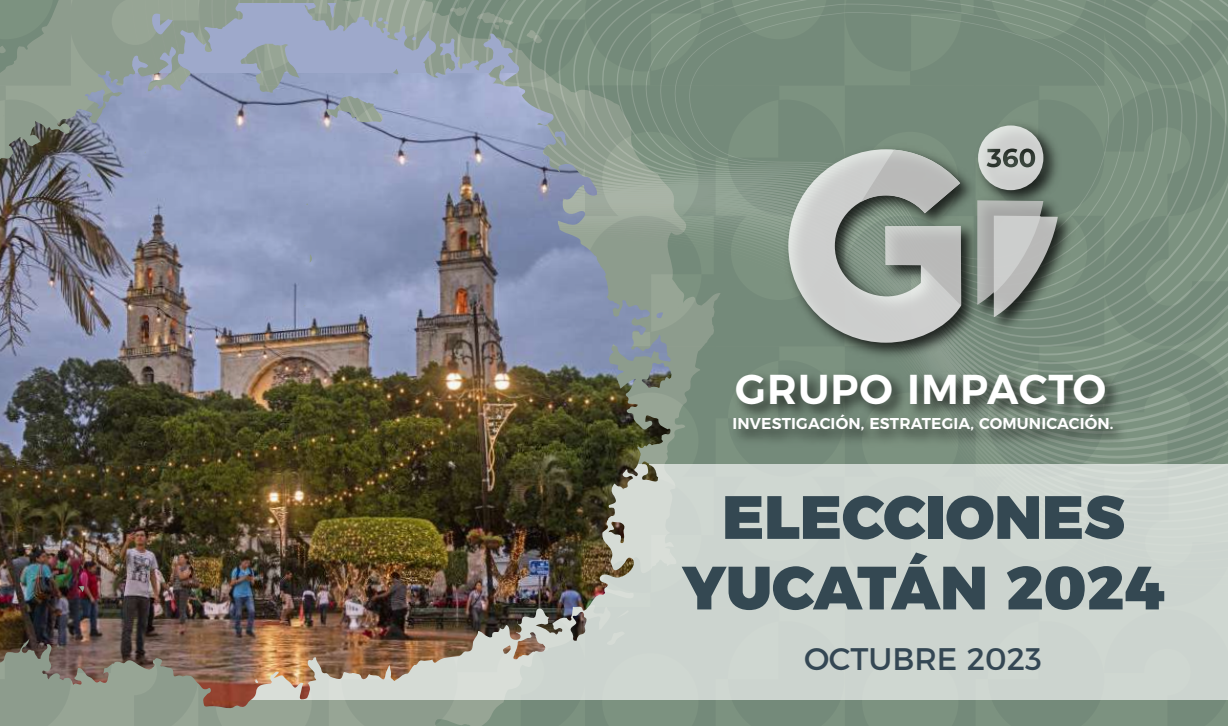
<style>
.page{position:relative;width:1228px;height:726px;background:#fff}
.page>*{position:absolute;margin:0;border:0;box-sizing:border-box;transform-origin:0 0}
.t1{font:900 61px/70.6px "Montserrat";color:#344852;text-align:center}
.t2{font:600 41.7px "Montserrat";letter-spacing:.025em;color:#fff}
.t3{font:31.2px "Montserrat";color:#344754}
.t4{font:600 15.7px "Montserrat";letter-spacing:.01em;color:#fff}
</style>
<div class="page">
<img style="left:0;top:0;width:1228px;height:726px">
<h2 class="t2" style="left:735px;top:355px;width:372px">GRUPO IMPACTO</h2>
<p class="t4" style="left:732px;top:411px;width:383px">INVESTIGACIÓN, ESTRATEGIA, COMUNICACIÓN.</p>
<h1 class="t1" style="left:682px;top:477px;width:484px">ELECCIONES<br>YUCATÁN 2024</h1>
<h3 class="t3" style="left:804px;top:634px;width:239px">OCTUBRE 2023</h3>
</div>
